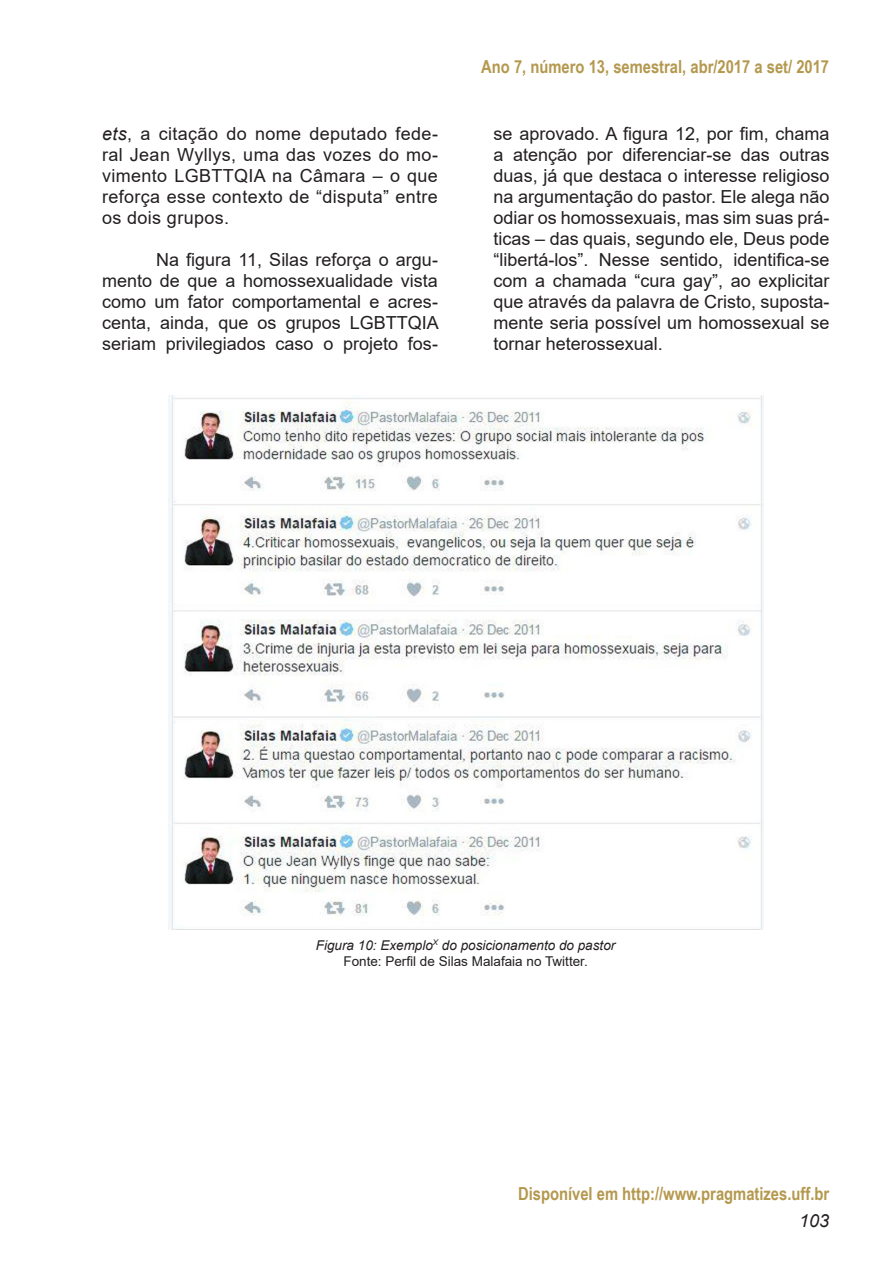
<style>
.page{position:relative;width:893px;height:1263px;background:#fff}
.page>*{position:absolute;margin:0;border:0;box-sizing:border-box;transform-origin:0 0}
.t1{font:18px/21px "Arial";color:#231f20;text-align:justify}
.t2{font:700 18px "Arial Narrow";color:#b4984e}
.t3{font:italic 18px "Arial";color:#231f20}
.t4{font:italic 13.5px "Arial";color:#231f20}
.t5{font:13.5px "Arial";color:#231f20}
.s1{font-style:italic}
</style>
<div class="page">
<img style="left:168px;top:395px;width:595px;height:534px">
<p class="t1" style="left:102px;top:123px;width:337px"><span class="s1">ets</span>, a citação do nome deputado fede&shy;ral Jean Wyllys, uma das vozes do mo&shy;vimento LGBTTQIA na Câmara – o que reforça esse contexto de “disputa” entre os dois grupos.</p>
<p class="t1" style="left:102px;top:249px;width:338px;text-indent:54px">Na figura 11, Silas reforça o argu&shy;mento de que a homossexualidade vista como um fator comportamental e acres&shy;centa, ainda, que os grupos LGBTTQIA seriam privilegiados caso o projeto fos-</p>
<p class="t2" style="left:481px;top:53px;width:349px">Ano 7, número 13, semestral, abr/2017 a set/ 2017</p>
<p class="t1" style="left:494px;top:123px;width:337px">se aprovado. A figura 12, por fim, chama a atenção por diferenciar-se das outras duas, já que destaca o interesse religioso na argumentação do pastor. Ele alega não odiar os homossexuais, mas sim suas prá&shy;ticas – das quais, segundo ele, Deus pode “libertá-los”. Nesse sentido, identifica-se com a chamada “cura gay”, ao explicitar que através da palavra de Cristo, suposta&shy;mente seria possível um homossexual se tornar heterossexual.</p>
<p class="t4" style="left:316px;top:936px;width:301px">Figura 10: Exemplo<sup>X</sup> do posicionamento do pastor</p>
<p class="t5" style="left:343px;top:952px;width:246px">Fonte: Perfil de Silas Malafaia no Twitter.</p>
<p class="t2" style="left:518px;top:1179px;width:313px">Disponível em http://www.pragmatizes.uff.br</p>
<p class="t3" style="left:799px;top:1209px;width:32px">103</p>
</div>
